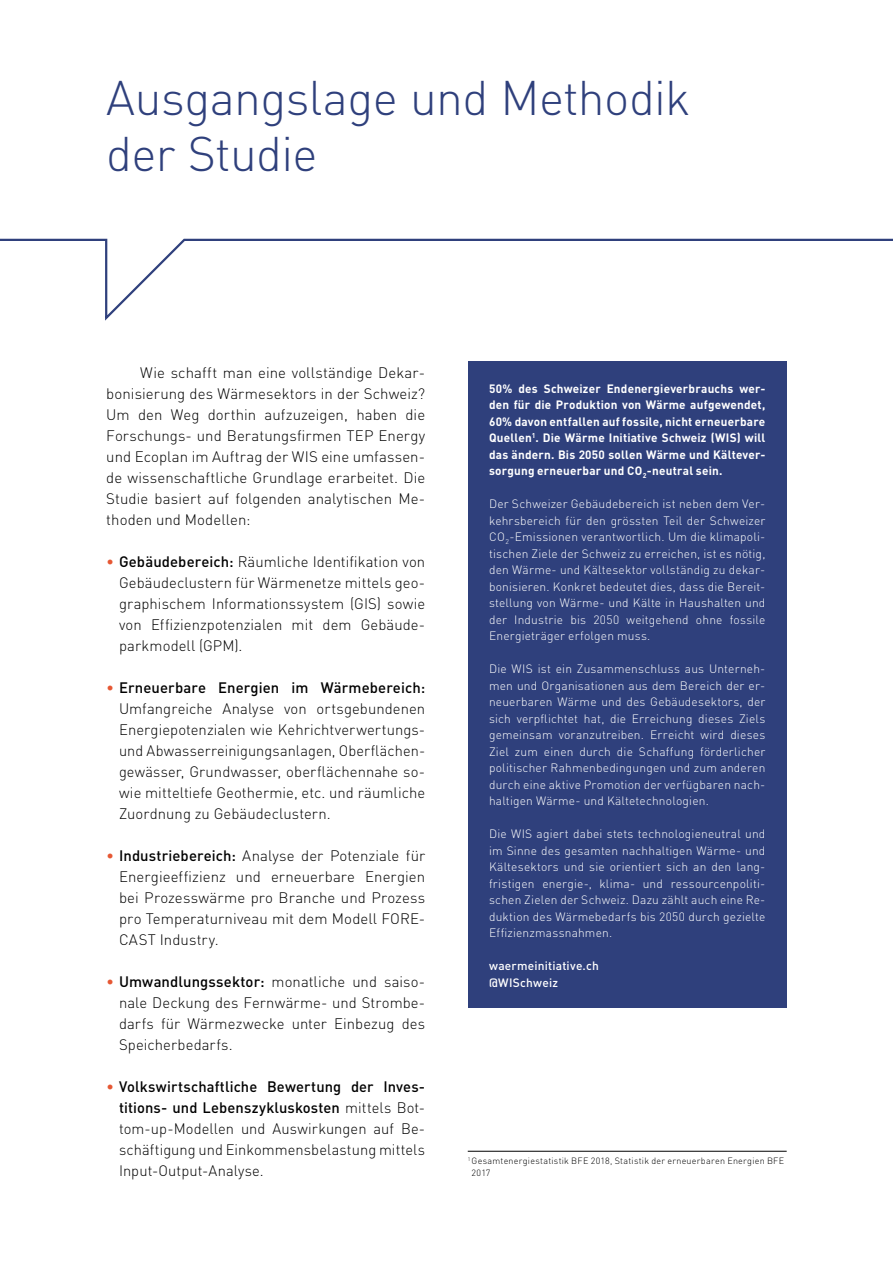
<style>
.page{position:relative;width:893px;height:1263px;background:#fff}
.page>*{position:absolute;margin:0;border:0;box-sizing:border-box;transform-origin:0 0}
.t1{font:300 48px/55.5px "DIN";letter-spacing:-.015em;color:#2f407c}
.t2{font:300 15px/21px "DIN";letter-spacing:.005em;color:#000;text-align:justify}
.t3{font:300 12px/16.5px "DIN";letter-spacing:.015em;color:#fff;text-align:justify}
.t4{font:700 12px/16.5px "DIN";letter-spacing:.015em;color:#fff;text-align:justify}
.t5{font:500 12px/16.5px "DIN";letter-spacing:.015em;color:#fff}
.t6{font:300 9px/12px "DIN";letter-spacing:.025em;color:#000}
.s1{color:#e65834}
.s2{font-weight:500}
</style>
<div class="page">
<hr style="left:468px;top:1151px;width:319px;height:1px;background:#000">
<div style="left:468px;top:362px;width:319px;height:646px;background:#2f407c"></div>
<svg style="left:0;top:238px;width:893px;height:83px"></svg>
<h1 class="t1" style="left:106px;top:70px;width:586px">Ausgangslage und Methodik der Studie</h1>
<p class="t2" style="left:106px;top:362px;width:320px;text-indent:34px">Wie schafft man eine vollständige Dekar&shy;bonisierung des Wärmesektors in der Schweiz?<br>Um den Weg dorthin aufzuzeigen, haben die Forschungs- und Beratungsfirmen TEP Energy und Ecoplan im Auftrag der WIS eine umfassen&shy;de wissenschaftliche Grundlage erarbeitet. Die Studie basiert auf folgenden analytischen Me&shy;thoden und Modellen:</p>
<p class="t2" style="left:119px;top:551px;width:308px;text-indent:-13px"><span class="s1">•</span> <span class="s2">Gebäudebereich:</span> Räumliche Identifikation von Gebäudeclustern für Wärmenetze mittels geo&shy;graphischem Informationssystem (GIS) sowie von Effizienzpotenzialen mit dem Gebäude&shy;parkmodell (GPM).</p>
<p class="t2" style="left:119px;top:677px;width:308px;text-indent:-13px"><span class="s1">•</span> <span class="s2">Erneuerbare Energien im Wärmebereich:<br></span>Umfangreiche Analyse von ortsgebundenen Energiepotenzialen wie Kehrichtverwertungs&shy;und Abwasserreinigungsanlagen, Oberflächen&shy;gewässer, Grundwasser, oberflächennahe so&shy;wie mitteltiefe Geothermie, etc. und räumliche Zuordnung zu Gebäudeclustern.</p>
<p class="t2" style="left:119px;top:845px;width:308px;text-indent:-13px"><span class="s1">•</span> <span class="s2">Industriebereich:</span> Analyse der Potenziale für Energieeffizienz und erneuerbare Energien bei Prozesswärme pro Branche und Prozess pro Temperaturniveau mit dem Modell FORE-CAST Industry.</p>
<p class="t2" style="left:119px;top:971px;width:308px;text-indent:-13px"><span class="s1">•</span> <span class="s2">Umwandlungssektor:</span> monatliche und saiso&shy;nale Deckung des Fernwärme- und Strombe&shy;darfs für Wärmezwecke unter Einbezug des Speicherbedarfs.</p>
<p class="t2" style="left:119px;top:1076px;width:308px;text-indent:-13px"><span class="s1">•</span> <span class="s2">Volkswirtschaftliche Bewertung der Inves&shy;titions- und Lebenszykluskosten</span> mittels Bot&shy;tom-up-Modellen und Auswirkungen auf Be&shy;schäftigung und Einkommensbelastung mittels Input-Output-Analyse.</p>
<p class="t4" style="left:489px;top:380px;width:278px">50% des Schweizer Endenergieverbrauchs wer&shy;den für die Produktion von Wärme aufgewendet, 60% davon entfallen auf fossile, nicht erneuerbare Quellen<sup>1</sup>. Die Wärme Initiative Schweiz (WIS) will das ändern. Bis 2050 sollen Wärme und Kältever&shy;sorgung erneuerbar und CO<sub>2</sub>-neutral sein.</p>
<p class="t3" style="left:489px;top:496px;width:278px">Der Schweizer Gebäudebereich ist neben dem Ver&shy;kehrsbereich für den grössten Teil der Schweizer CO<sub>2</sub>-Emissionen verantwortlich. Um die klimapoli&shy;tischen Ziele der Schweiz zu erreichen, ist es nötig, den Wärme- und Kältesektor vollständig zu dekar&shy;bonisieren. Konkret bedeutet dies, dass die Bereit&shy;stellung von Wärme- und Kälte in Haushalten und der Industrie bis 2050 weitgehend ohne fossile Energieträger erfolgen muss.</p>
<p class="t3" style="left:489px;top:661px;width:278px">Die WIS ist ein Zusammenschluss aus Unterneh&shy;men und Organisationen aus dem Bereich der er&shy;neuerbaren Wärme und des Gebäudesektors, der sich verpflichtet hat, die Erreichung dieses Ziels gemeinsam voranzutreiben. Erreicht wird dieses Ziel zum einen durch die Schaffung förderlicher politischer Rahmenbedingungen und zum anderen durch eine aktive Promotion der verfügbaren nach&shy;haltigen Wärme- und Kältetechnologien.</p>
<p class="t3" style="left:489px;top:826px;width:278px">Die WIS agiert dabei stets technologieneutral und im Sinne des gesamten nachhaltigen Wärme- und Kältesektors und sie orientiert sich an den lang&shy;fristigen energie-, klima- und ressourcenpoliti&shy;schen Zielen der Schweiz. Dazu zählt auch eine Re&shy;duktion des Wärmebedarfs bis 2050 durch gezielte Effizienzmassnahmen.</p>
<p class="t5" style="left:489px;top:957px;width:111px">waermeinitiative.ch @WISchweiz</p>
<p class="t6" style="left:472px;top:1155px;width:314px;text-indent:-4px"><sup>1</sup> Gesamtenergiestatistik BFE 2018, Statistik der erneuerbaren Energien BFE<br>2017</p>
</div>
